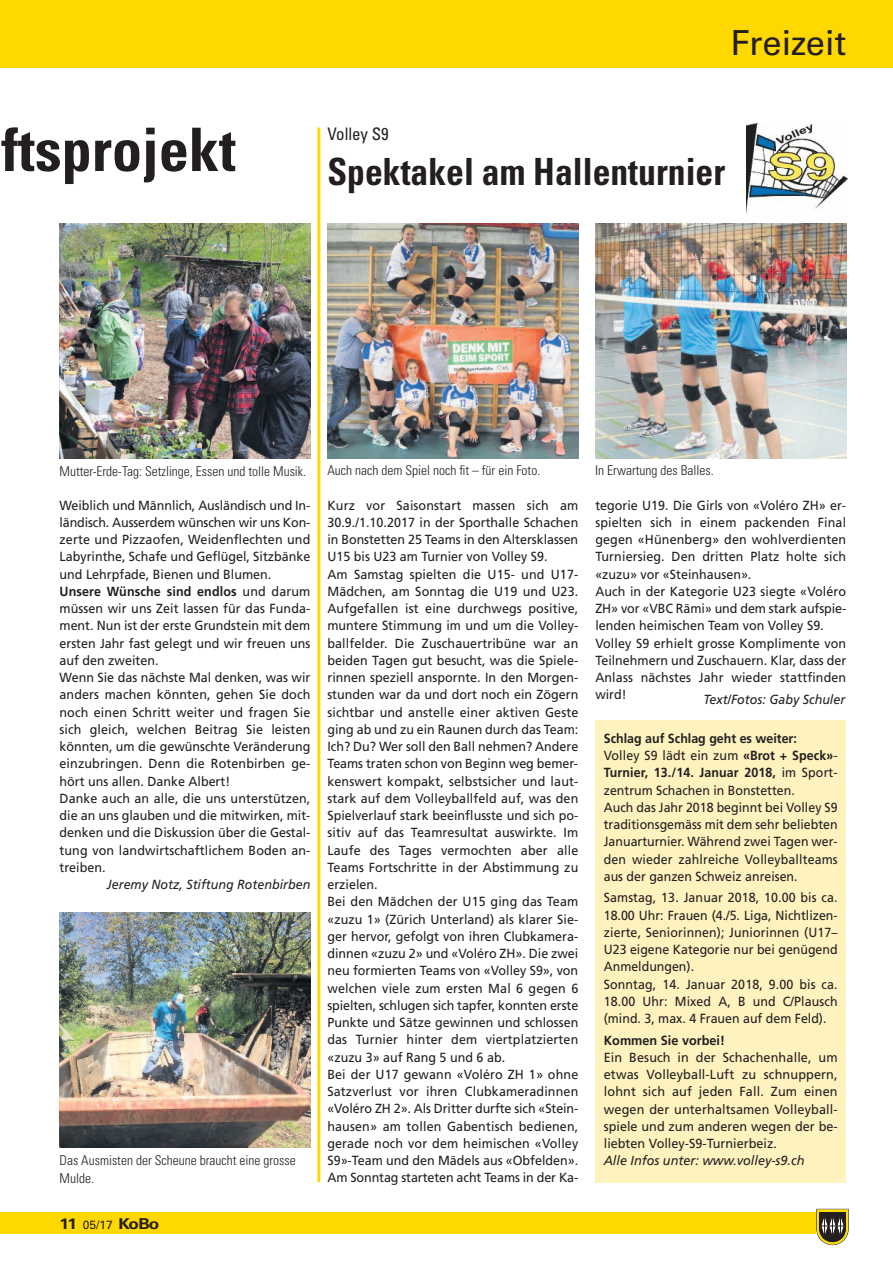
<style>
.page{position:relative;width:893px;height:1263px;background:#fff}
.page>*{position:absolute;margin:0;border:0;box-sizing:border-box;transform-origin:0 0}
.t1{font:700 condensed 60px "Univers LT Std";color:#231f20}
.t2{font:700 condensed 37.5px "Univers LT Std";color:#231f20;scale:.95 1}
.t3{font:34.5px "Univers LT Std";color:#231f20}
.t4{font:condensed 17.25px "Univers LT Std";color:#231f20}
.t5{font:700 15px "Univers LT Std";letter-spacing:-.065em;color:#231f20;scale:1.15 1}
.t6{font:300 condensed 13.5px/18px "Univers LT Std";color:#231f20}
.t7{font:13.2px/17.2px "Frutiger LT Com";color:#231f20;scale:.95 1}
.t8{font:13.2px/17.2px "Frutiger LT Com";color:#231f20;scale:.94 1}
.t9{font:13.2px/17.2px "Frutiger LT Com";color:#231f20;text-align:justify;scale:.96 1}
.t10{font:italic 13.2px "Frutiger LT Com";color:#231f20;scale:.95 1}
.t11{font:italic 13.2px "Frutiger LT Com";color:#231f20;scale:.96 1}
.t12{font:700 13.2px "Frutiger LT Com";color:#231f20;scale:.96 1}
.s1{font-weight:700}
.s2{font-weight:400;font-size:12px}
</style>
<div class="page">
<img style="left:746px;top:123px;width:101px;height:91px">
<div style="left:0;top:1212px;width:846px;height:21px;background:#ffd801"></div>
<svg style="left:816px;top:1209px;width:33px;height:36px"></svg>
<div style="left:0;top:0;width:893px;height:68px;background:#ffd801"></div>
<img style="left:327px;top:223px;width:251px;height:236px">
<img style="left:595px;top:223px;width:251px;height:236px">
<hr style="left:317px;top:128px;width:3px;height:1054px;background:#ffd801">
<div style="left:595px;top:720px;width:251px;height:462px;background:#fef2be"></div>
<img style="left:60px;top:223px;width:250px;height:236px">
<img style="left:60px;top:912px;width:250px;height:235px">
<h1 class="t1" style="left:1px;top:128px;width:236px">ftsprojekt</h1>
<h3 class="t3" style="left:731px;top:30px;width:117px">Freizeit</h3>
<h3 class="t4" style="left:327px;top:128px;width:63px">Volley S9</h3>
<h2 class="t2" style="left:327px;top:158px;width:420px">Spektakel am Hallenturnier</h2>
<p class="t6" style="left:60px;top:463px;width:248px">Mutter-Erde-Tag: Setzlinge, Essen und tolle Musik.</p>
<p class="t7" style="left:60px;top:496px;width:266px">Weiblich und Männlich, Ausländisch und In&shy;ländisch. Ausserdem wünschen wir uns Kon&shy;zerte und Pizzaofen, Weidenflechten und Labyrinthe, Schafe und Geflügel, Sitzbänke und Lehrpfade, Bienen und Blumen.<br><span class="s1">Unsere Wünsche sind endlos</span> und darum müssen wir uns Zeit lassen für das Funda&shy;ment. Nun ist der erste Grundstein mit dem ersten Jahr fast gelegt und wir freuen uns auf den zweiten.<br>Wenn Sie das nächste Mal denken, was wir anders machen könnten, gehen Sie doch noch einen Schritt weiter und fragen Sie sich gleich, welchen Beitrag Sie leisten könnten, um die gewünschte Veränderung einzubringen. Denn die Rotenbirben ge&shy;hört uns allen. Danke Albert!<br>Danke auch an alle, die uns unterstützen, die an uns glauben und die mitwirken, mit&shy;denken und die Diskussion über die Gestal&shy;tung von landwirtschaftlichem Boden an&shy;treiben.</p>
<p class="t10" style="left:107px;top:877px;width:216px">Jeremy Notz, Stiftung Rotenbirben</p>
<p class="t6" style="left:60px;top:1152px;width:238px">Das Ausmisten der Scheune braucht eine grosse<br>Mulde.</p>
<p class="t5" style="left:60px;top:1218px;width:88px">11 <span class="s2">05/17</span> KoBo</p>
<p class="t6" style="left:327px;top:462px;width:214px">Auch nach dem Spiel noch fit – für ein Foto.</p>
<p class="t6" style="left:595px;top:462px;width:120px">In Erwartung des Balles.</p>
<p class="t7" style="left:327px;top:496px;width:266px">Kurz vor Saisonstart massen sich am 30.9./1.10.2017 in der Sporthalle Schachen in Bonstetten 25 Teams in den Altersklassen U15 bis U23 am Turnier von Volley S9.<br>Am Samstag spielten die U15- und U17- Mädchen, am Sonntag die U19 und U23.<br>Aufgefallen ist eine durchwegs positive, muntere Stimmung im und um die Volley&shy;ballfelder. Die Zuschauertribüne war an beiden Tagen gut besucht, was die Spiele&shy;rinnen speziell anspornte. In den Morgen&shy;stunden war da und dort noch ein Zögern sichtbar und anstelle einer aktiven Geste ging ab und zu ein Raunen durch das Team:<br>Ich? Du? Wer soll den Ball nehmen? Andere Teams traten schon von Beginn weg bemer&shy;kenswert kompakt, selbstsicher und laut&shy;stark auf dem Volleyballfeld auf, was den Spielverlauf stark beeinflusste und sich po&shy;sitiv auf das Teamresultat auswirkte. Im Laufe des Tages vermochten aber alle Teams Fortschritte in der Abstimmung zu erzielen.<br>Bei den Mädchen der U15 ging das Team «zuzu 1» (Zürich Unterland) als klarer Sie&shy;ger hervor, gefolgt von ihren Clubkamera&shy;dinnen «zuzu 2» und «Voléro ZH». Die zwei neu formierten Teams von «Volley S9», von welchen viele zum ersten Mal 6 gegen 6 spielten, schlugen sich tapfer, konnten erste Punkte und Sätze gewinnen und schlossen das Turnier hinter dem viertplatzierten «zuzu 3» auf Rang 5 und 6 ab.<br>Bei der U17 gewann «Voléro ZH 1» ohne Satzverlust vor ihren Clubkameradinnen «Voléro ZH 2». Als Dritter durfte sich «Stein&shy;hausen» am tollen Gabentisch bedienen, gerade noch vor dem heimischen «Volley S9»-Team und den Mädels aus «Obfelden».<br>Am Sonntag starteten acht Teams in der Ka-</p>
<p class="t7" style="left:595px;top:496px;width:266px">tegorie U19. Die Girls von «Voléro ZH» er&shy;spielten sich in einem packenden Final gegen «Hünenberg» den wohlverdienten Turniersieg. Den dritten Platz holte sich «zuzu» vor «Steinhausen».<br>Auch in der Kategorie U23 siegte «Voléro ZH» vor «VBC Rämi» und dem stark aufspie&shy;lenden heimischen Team von Volley S9.<br>Volley S9 erhielt grosse Komplimente von Teilnehmern und Zuschauern. Klar, dass der Anlass nächstes Jahr wieder stattfinden wird!</p>
<p class="t10" style="left:703px;top:691px;width:151px">Text/Fotos: Gaby Schuler</p>
<p class="t8" style="left:604px;top:730px;width:250px"><span class="s1">Schlag auf Schlag geht es weiter:<br></span>Volley S9 lädt ein zum <span class="s1">«Brot + Speck»</span>- <span class="s1">Turnier, 13./14. Januar 2018,</span> im Sport&shy;zentrum Schachen in Bonstetten.<br>Auch das Jahr 2018 beginnt bei Volley S9 traditionsgemäss mit dem sehr beliebten Januarturnier. Während zwei Tagen wer&shy;den wieder zahlreiche Volleyballteams aus der ganzen Schweiz anreisen.</p>
<p class="t8" style="left:604px;top:889px;width:250px">Samstag, 13. Januar 2018, 10.00 bis ca.<br>18.00 Uhr: Frauen (4./5. Liga, Nichtlizen&shy;zierte, Seniorinnen); Juniorinnen (U17– U23 eigene Kategorie nur bei genügend Anmeldungen).<br>Sonntag, 14. Januar 2018, 9.00 bis ca.<br>18.00 Uhr: Mixed A, B und C/Plausch (mind. 3, max. 4 Frauen auf dem Feld).</p>
<p class="t12" style="left:604px;top:1032px;width:128px">Kommen Sie vorbei!</p>
<p class="t9" style="left:604px;top:1049px;width:245px">Ein Besuch in der Schachenhalle, um etwas Volleyball-Luft zu schnuppern, lohnt sich auf jeden Fall. Zum einen wegen der unterhaltsamen Volleyball&shy;spiele und zum anderen wegen der be&shy;liebten Volley-S9-Turnierbeiz.</p>
<p class="t11" style="left:604px;top:1153px;width:211px">Alle Infos unter: www.volley-s9.ch</p>
</div>
